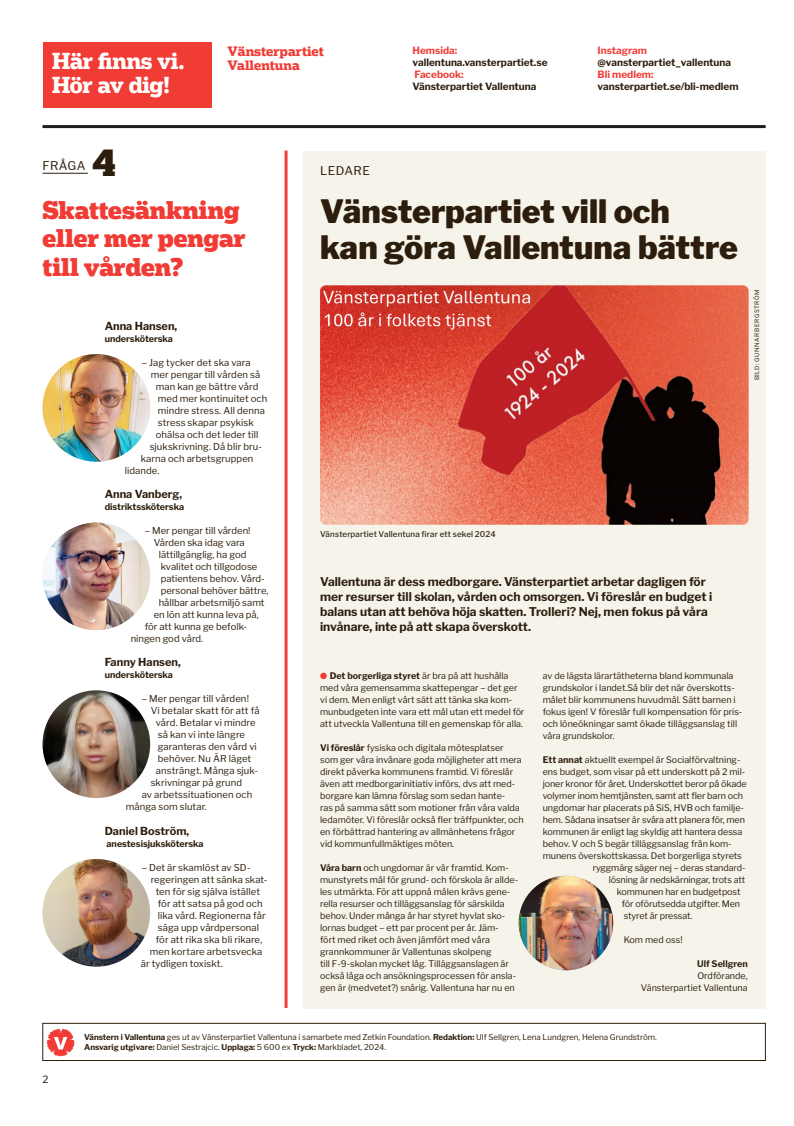
<style>
.page{position:relative;width:794px;height:1126px;background:#fff}
.page>*{position:absolute;margin:0;border:0;box-sizing:border-box;transform-origin:0 0}
.t1{font:900 36px "Popular";color:#2c1d0d}
.t2{font:900 32px/36px "Libre Franklin";color:#2c1d0d}
.t3{font:900 24.4px/28.6px "Popular";color:#f13b35}
.t4{font:700 22px/24px "Popular";letter-spacing:-.02em;color:#fff}
.t5{font:700 13px/14px "Popular";color:#f13b35}
.t6{font:700 12px/15px "Libre Franklin";color:#2c1d0d}
.t7{font:12px "Libre Franklin";letter-spacing:.04em;color:#2c1d0d}
.t8{font:700 11px "Libre Franklin";color:#2c1d0d}
.t9{font:700 10px "Libre Franklin";color:#2c1d0d}
.t10{font:700 10px "Libre Franklin";color:#f13b35}
.t11{font:10px "Libre Franklin";color:#2c1d0d}
.t12{font:9.5px "Libre Franklin";letter-spacing:.005em;color:#2c1d0d}
.t13{font:9px/12px "Libre Franklin";color:#2c1d0d}
.t14{font:700 9px "Libre Franklin";color:#2c1d0d}
.t15{font:8px/10px "Libre Franklin";color:#2c1d0d}
.t16{font:500 8px "Libre Franklin";letter-spacing:.015em;color:#2c1d0d}
.t17{font:6px "Libre Franklin";letter-spacing:.07em;color:#2c1d0d}
.s1{color:#f13b35}
.s2{font-weight:700}
</style>
<div class="page">
<hr style="left:284px;top:151px;width:3px;height:856px;background:#f13b35">
<hr style="left:43px;top:173px;width:45px;height:1px;background:#2c1d0d">
<img style="left:43px;top:354px;width:107px;height:107px;border-radius:54px">
<img style="left:43px;top:522px;width:107px;height:108px;border-radius:54px">
<img style="left:43px;top:690px;width:107px;height:108px;border-radius:54px">
<img style="left:43px;top:859px;width:107px;height:107px;border-radius:54px">
<div style="left:303px;top:151px;width:462px;height:857px;background:#f5f3ea"></div>
<img style="left:320px;top:285px;width:428px;height:239px">
<img style="left:518px;top:875px;width:95px;height:95px;border-radius:47px">
<hr style="left:43px;top:125px;width:722px;height:3px;background:#1e1d1e">
<div style="left:43px;top:43px;width:168px;height:65px;background:#f13b35"></div>
<div style="left:43px;top:1022px;width:722px;height:38px;border:1px solid #2c1d0d"></div>
<svg style="left:47px;top:1028px;width:28px;height:28px"></svg>
<h3 class="t4" style="left:52px;top:48px;width:134px">Här finns vi.<br>Hör av dig!</h3>
<h3 class="t5" style="left:227px;top:44px;width:98px">Vänsterpartiet<br>Vallentuna</h3>
<p class="t10" style="left:412px;top:42px;width:46px">Hemsida:</p>
<p class="t9" style="left:412px;top:54px;width:137px">vallentuna.vansterpartiet.se</p>
<p class="t10" style="left:415px;top:66px;width:50px">Facebook:</p>
<p class="t9" style="left:412px;top:78px;width:125px">Vänsterpartiet Vallentuna</p>
<p class="t10" style="left:597px;top:42px;width:51px">Instagram</p>
<p class="t9" style="left:597px;top:54px;width:135px">@vansterpartiet_vallentuna</p>
<p class="t10" style="left:597px;top:66px;width:57px">Bli medlem:</p>
<p class="t9" style="left:597px;top:78px;width:142px">vansterpartiet.se/bli-medlem</p>
<h3 class="t7" style="left:43px;top:156px;width:45px">FRÅGA</h3>
<h1 class="t1" style="left:92px;top:139px;width:25px">4</h1>
<h3 class="t3" style="left:43px;top:194px;width:205px">Skattesänkning eller mer pengar till vården?</h3>
<p class="t8" style="left:105px;top:317px;width:74px">Anna Hansen,</p>
<p class="t14" style="left:105px;top:332px;width:70px">undersköterska</p>
<p class="t12" style="left:142px;top:355px;width:111px">– Jag tycker det ska vara</p>
<p class="t12" style="left:151px;top:367px;width:111px">mer pengar till vården så</p>
<p class="t12" style="left:156px;top:379px;width:104px">man kan ge bättre vård</p>
<p class="t12" style="left:158px;top:391px;width:111px">med mer kontinuitet och</p>
<p class="t12" style="left:158px;top:403px;width:109px">mindre stress. All denna</p>
<p class="t12" style="left:158px;top:415px;width:98px">stress skapar psykisk</p>
<p class="t12" style="left:156px;top:427px;width:104px">ohälsa och det leder till</p>
<p class="t12" style="left:150px;top:439px;width:114px">sjukskrivning. Då blir bru-</p>
<p class="t12" style="left:141px;top:451px;width:114px">karna och arbetsgruppen</p>
<p class="t12" style="left:125px;top:463px;width:36px">lidande.</p>
<p class="t8" style="left:105px;top:485px;width:79px">Anna Vanberg,</p>
<p class="t14" style="left:105px;top:500px;width:81px">distriktssköterska</p>
<p class="t12" style="left:145px;top:523px;width:107px">– Mer pengar till vården!</p>
<p class="t12" style="left:154px;top:535px;width:93px">Vården ska idag vara</p>
<p class="t12" style="left:159px;top:547px;width:89px">lättillgänglig, ha god</p>
<p class="t12" style="left:161px;top:559px;width:98px">kvalitet och tillgodose</p>
<p class="t12" style="left:161px;top:571px;width:106px">patientens behov. Vård-</p>
<p class="t12" style="left:161px;top:583px;width:109px">personal behöver bättre,</p>
<p class="t12" style="left:159px;top:595px;width:107px">hållbar arbetsmiljö samt</p>
<p class="t12" style="left:154px;top:607px;width:107px">en lön att kunna leva på,</p>
<p class="t12" style="left:145px;top:619px;width:104px">för att kunna ge befolk-</p>
<p class="t12" style="left:131px;top:631px;width:74px">ningen god vård.</p>
<p class="t8" style="left:105px;top:653px;width:78px">Fanny Hansen,</p>
<p class="t14" style="left:105px;top:668px;width:70px">undersköterska</p>
<p class="t12" style="left:142px;top:691px;width:109px">– Mer pengar till vården!</p>
<p class="t12" style="left:151px;top:703px;width:110px">Vi betalar skatt för att få</p>
<p class="t12" style="left:156px;top:715px;width:101px">vård. Betalar vi mindre</p>
<p class="t12" style="left:158px;top:727px;width:89px">så kan vi inte längre</p>
<p class="t12" style="left:158px;top:739px;width:101px">garanteras den vård vi</p>
<p class="t12" style="left:158px;top:751px;width:95px">behöver. Nu ÄR läget</p>
<p class="t12" style="left:156px;top:763px;width:104px">ansträngt. Många sjuk-</p>
<p class="t12" style="left:151px;top:775px;width:93px">skrivningar på grund</p>
<p class="t12" style="left:142px;top:787px;width:112px">av arbetssituationen och</p>
<p class="t12" style="left:126px;top:799px;width:83px">många som slutar.</p>
<p class="t8" style="left:105px;top:822px;width:86px">Daniel Boström,</p>
<p class="t14" style="left:107px;top:836px;width:99px">anestesisjuksköterska</p>
<p class="t12" style="left:142px;top:860px;width:110px">– Det är skamlöst av SD-</p>
<p class="t12" style="left:151px;top:872px;width:118px">regeringen att sänka skat-</p>
<p class="t12" style="left:156px;top:884px;width:106px">ten för sig själva istället</p>
<p class="t12" style="left:158px;top:896px;width:106px">för att satsa på god och</p>
<p class="t12" style="left:158px;top:908px;width:109px">lika vård. Regionerna får</p>
<p class="t12" style="left:158px;top:920px;width:103px">säga upp vårdpersonal</p>
<p class="t12" style="left:156px;top:932px;width:108px">för att rika ska bli rikare,</p>
<p class="t12" style="left:150px;top:944px;width:114px">men kortare arbetsvecka</p>
<p class="t12" style="left:141px;top:956px;width:84px">är tydligen toxiskt.</p>
<h3 class="t7" style="left:320px;top:161px;width:51px">LEDARE</h3>
<h2 class="t2" style="left:320px;top:190px;width:419px">Vänsterpartiet vill och<br>kan göra Vallentuna bättre</h2>
<p class="t17" style="left:752px;top:380px;width:92px;rotate:-90deg">BILD: GUNNAR BERGSTRÖM</p>
<p class="t16" style="left:320px;top:527px;width:177px">Vänsterpartiet Vallentuna firar ett sekel 2024</p>
<p class="t6" style="left:320px;top:573px;width:394px">Vallentuna är dess medborgare. Vänsterpartiet arbetar dagligen för mer resurser till skolan, vården och omsorgen. Vi föreslår en budget i balans utan att behöva höja skatten. Trolleri? Nej, men fokus på våra invånare, inte på att skapa överskott.</p>
<p class="t13" style="left:320px;top:668px;width:206px"><span class="s1">●</span> <span class="s2">Det borgerliga styret</span> är bra på att hushålla med våra gemensamma skattepengar – det ger vi dem. Men enligt vårt sätt att tänka ska kom&shy;munbudgeten inte vara ett mål utan ett medel för att utveckla Vallentuna till en gemenskap för alla.</p>
<p class="t13" style="left:320px;top:740px;width:205px"><span class="s2">Vi föreslår</span> fysiska och digitala mötesplatser som ger våra invånare goda möjligheter att mera direkt påverka kommunens framtid. Vi föreslår även att medborgarinitiativ införs, dvs att med&shy;borgare kan lämna förslag som sedan hante-<br>ras på samma sätt som motioner från våra valda ledamöter. Vi föreslår också fler träffpunkter, och en förbättrad hantering av allmänhetens frågor vid kommunfullmäktiges möten.</p>
<p class="t13" style="left:320px;top:860px;width:199px"><span class="s2">Våra barn</span> och ungdomar är vår framtid. Kom&shy;munstyrets mål för grund- och förskola är allde&shy;les utmärkta. För att uppnå målen krävs gene&shy;rella resurser och tilläggsanslag för särskilda behov. Under många år har styret hyvlat sko&shy;lornas budget – ett par procent per år. Jäm-<br>fört med riket och även jämfört med våra grannkommuner är Vallentunas skolpeng<br>till F-9-skolan mycket låg. Tilläggsanslagen är också låga och ansökningsprocessen för ansla&shy;gen är (medvetet?) snårig. Vallentuna har nu en</p>
<p class="t13" style="left:542px;top:668px;width:201px">av de lägsta lärartätheterna bland kommunala grundskolor i landet.Så blir det när överskotts&shy;målet blir kommunens huvudmål. Sätt barnen i fokus igen! V föreslår full kompensation för pris&shy;och löneökningar samt ökade tilläggsanslag till våra grundskolor.</p>
<p class="t13" style="left:542px;top:752px;width:199px"><span class="s2">Ett annat</span> aktuellt exempel är Socialförvaltning-</p>
<p class="t13" style="left:542px;top:764px;width:204px">ens budget, som visar på ett underskott på 2 mil-</p>
<p class="t13" style="left:542px;top:776px;width:206px">joner kronor för året. Underskottet beror på ökade</p>
<p class="t13" style="left:542px;top:788px;width:202px">volymer inom hemtjänsten, samt att fler barn och</p>
<p class="t13" style="left:542px;top:800px;width:203px">ungdomar har placerats på SiS, HVB och familje-</p>
<p class="t13" style="left:542px;top:812px;width:204px">hem. Sådana insatser är svåra att planera för, men</p>
<p class="t13" style="left:542px;top:824px;width:201px">kommunen är enligt lag skyldig att hantera dessa</p>
<p class="t13" style="left:542px;top:836px;width:190px">behov. V och S begär tilläggsanslag från kom-</p>
<p class="t13" style="left:542px;top:848px;width:201px">munens överskottskassa. Det borgerliga styrets</p>
<p class="t13" style="left:592px;top:860px;width:154px">ryggmärg säger nej – deras standard-</p>
<p class="t13" style="left:608px;top:872px;width:138px">lösning är nedskärningar, trots att</p>
<p class="t13" style="left:616px;top:884px;width:125px">kommunen har en budgetpost</p>
<p class="t13" style="left:621px;top:896px;width:120px">för oförutsedda utgifter. Men</p>
<p class="t13" style="left:623px;top:908px;width:70px">styret är pressat.</p>
<p class="t13" style="left:623px;top:932px;width:60px">Kom med oss!</p>
<p class="t14" style="left:697px;top:956px;width:52px">Ulf Sellgren</p>
<p class="t13" style="left:641px;top:968px;width:108px;text-align:right">Ordförande,<br>Vänsterpartiet Vallentuna</p>
<p class="t11" style="left:43px;top:1071px;width:7px">2</p>
<p class="t15" style="left:84px;top:1031px;width:574px"><span class="s2">Vänstern i Vallentuna</span> ges ut av Vänsterpartiet Vallentuna i samarbete med Zetkin Foundation. <span class="s2">Redaktion:</span> Ulf Sellgren, Lena Lundgren, Helena Grundström.<br><span class="s2">Ansvarig utgivare:</span> Daniel Sestrajcic. <span class="s2">Upplaga:</span> 5 600 ex <span class="s2">Tryck:</span> Markbladet, 2024.</p>
</div>
